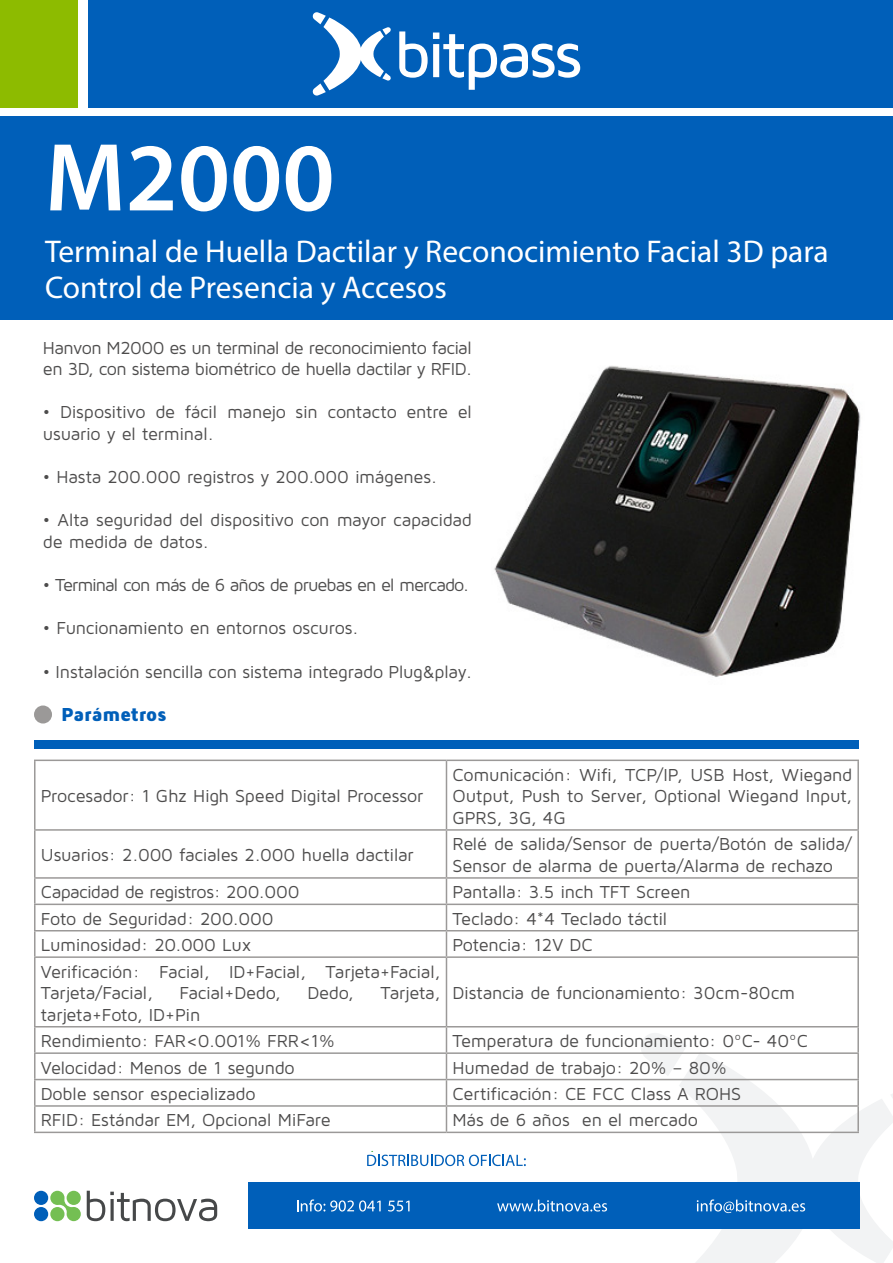
<style>
.page{position:relative;width:893px;height:1263px;background:#fff}
.page>*{position:absolute;margin:0;border:0;box-sizing:border-box;transform-origin:0 0}
.t1{font:600 97.5px "Myriad Pro";color:#fff}
.t2{font:31.5px/36px "Myriad Pro";color:#fff}
.t3{font:900 19.5px "Maven Pro";letter-spacing:-.01em;color:#005fb9}
.t4{font:18px/21.6px "Maven Pro";letter-spacing:-.015em;color:#4d4c4c}
.t5{font:18px/21.6px "Maven Pro";letter-spacing:-.035em;color:#4d4c4c}
.t6{font:18px "Maven Pro";letter-spacing:-.055em;color:#4d4c4c}
</style>
<div class="page">
<img style="left:494px;top:366px;width:367px;height:311px">
<div style="left:0;top:0;width:78px;height:108px;background:#8dbb00"></div>
<div style="left:89px;top:0;width:804px;height:108px;background:#005fb9"></div>
<svg style="left:399px;top:31px;width:181px;height:59px"></svg>
<svg style="left:312px;top:12px;width:79px;height:84px"></svg>
<div style="left:0;top:116px;width:893px;height:204px;background:#005fb9"></div>
<div style="left:248px;top:1182px;width:611px;height:47px;background:#005fb9"></div>
<svg style="left:497px;top:1199px;width:110px;height:12px"></svg>
<svg style="left:637px;top:1033px;width:256px;height:230px"></svg>
<svg style="left:367px;top:1151px;width:159px;height:15px"></svg>
<svg style="left:87px;top:1191px;width:130px;height:30px"></svg>
<div style="left:34px;top:1191px;width:14px;height:14px;background:#005fb9;border-radius:50%"></div>
<div style="left:34px;top:1207px;width:14px;height:14px;background:#005fb9;border-radius:50%"></div>
<svg style="left:50px;top:1191px;width:31px;height:30px"></svg>
<svg style="left:297px;top:1199px;width:84px;height:12px"></svg>
<svg style="left:388px;top:1200px;width:22px;height:11px"></svg>
<div style="left:34px;top:740px;width:825px;height:9px;background:#005fb9"></div>
<div style="left:34px;top:705px;width:18px;height:18px;background:#9b9998;border-radius:50%"></div>
<hr style="left:34px;top:759px;width:412px;height:2px;background:#9b9998">
<hr style="left:34px;top:761px;width:2px;height:68px;background:#9b9998">
<hr style="left:446px;top:759px;width:413px;height:2px;background:#9b9998">
<hr style="left:446px;top:761px;width:1px;height:68px;background:#9b9998">
<hr style="left:857px;top:761px;width:2px;height:68px;background:#9b9998">
<hr style="left:34px;top:829px;width:412px;height:2px;background:#9b9998">
<hr style="left:34px;top:831px;width:2px;height:46px;background:#9b9998">
<hr style="left:446px;top:829px;width:413px;height:2px;background:#9b9998">
<hr style="left:446px;top:831px;width:1px;height:46px;background:#9b9998">
<hr style="left:857px;top:831px;width:2px;height:46px;background:#9b9998">
<hr style="left:34px;top:877px;width:412px;height:2px;background:#9b9998">
<hr style="left:34px;top:879px;width:2px;height:24px;background:#9b9998">
<hr style="left:446px;top:877px;width:413px;height:2px;background:#9b9998">
<hr style="left:857px;top:879px;width:2px;height:24px;background:#9b9998">
<hr style="left:34px;top:903px;width:412px;height:2px;background:#9b9998">
<hr style="left:34px;top:905px;width:2px;height:25px;background:#9b9998">
<hr style="left:446px;top:903px;width:413px;height:2px;background:#9b9998">
<hr style="left:857px;top:905px;width:2px;height:25px;background:#9b9998">
<hr style="left:34px;top:930px;width:412px;height:1px;background:#9b9998">
<hr style="left:34px;top:931px;width:2px;height:25px;background:#9b9998">
<hr style="left:446px;top:930px;width:413px;height:1px;background:#9b9998">
<svg style="left:446px;top:879px;width:1px;height:77px"></svg>
<hr style="left:857px;top:931px;width:2px;height:25px;background:#9b9998">
<hr style="left:34px;top:956px;width:412px;height:2px;background:#9b9998">
<hr style="left:34px;top:958px;width:2px;height:68px;background:#9b9998">
<hr style="left:446px;top:956px;width:413px;height:2px;background:#9b9998">
<hr style="left:446px;top:958px;width:1px;height:68px;background:#9b9998">
<hr style="left:857px;top:958px;width:2px;height:68px;background:#9b9998">
<hr style="left:34px;top:1026px;width:412px;height:1px;background:#9b9998">
<hr style="left:34px;top:1027px;width:2px;height:25px;background:#9b9998">
<hr style="left:446px;top:1026px;width:413px;height:1px;background:#9b9998">
<hr style="left:857px;top:1027px;width:2px;height:25px;background:#9b9998">
<hr style="left:34px;top:1052px;width:412px;height:2px;background:#9b9998">
<hr style="left:34px;top:1054px;width:2px;height:25px;background:#9b9998">
<hr style="left:446px;top:1052px;width:413px;height:2px;background:#9b9998">
<hr style="left:857px;top:1054px;width:2px;height:25px;background:#9b9998">
<hr style="left:34px;top:1079px;width:412px;height:1px;background:#9b9998">
<hr style="left:34px;top:1080px;width:2px;height:25px;background:#9b9998">
<hr style="left:446px;top:1079px;width:413px;height:1px;background:#9b9998">
<hr style="left:857px;top:1080px;width:2px;height:25px;background:#9b9998">
<hr style="left:34px;top:1105px;width:412px;height:2px;background:#9b9998">
<hr style="left:34px;top:1107px;width:2px;height:24px;background:#9b9998">
<hr style="left:446px;top:1105px;width:413px;height:2px;background:#9b9998">
<svg style="left:446px;top:1027px;width:1px;height:104px"></svg>
<hr style="left:857px;top:1107px;width:2px;height:24px;background:#9b9998">
<hr style="left:34px;top:1131px;width:412px;height:2px;background:#9b9998">
<hr style="left:446px;top:1131px;width:413px;height:2px;background:#9b9998">
<h1 class="t1" style="left:45px;top:116px;width:291px">M2000</h1>
<h2 class="t2" style="left:45px;top:233px;width:785px">Terminal de Huella Dactilar y Reconocimiento Facial 3D para<br>Control de Presencia y Accesos</h2>
<p class="t5" style="left:43px;top:336px;width:430px">Hanvon M2000 es un terminal de reconocimiento facial en 3D, con sistema biométrico de huella dactilar y RFID.</p>
<p class="t4" style="left:43px;top:401px;width:431px">• Dispositivo de fácil manejo sin contacto entre el usuario y el terminal.</p>
<p class="t4" style="left:43px;top:466px;width:395px">• Hasta 200.000 registros y 200.000 imágenes.</p>
<p class="t4" style="left:43px;top:509px;width:431px">• Alta seguridad del dispositivo con mayor capacidad de medida de datos.</p>
<p class="t6" style="left:43px;top:574px;width:427px">• Terminal con más de 6 años de pruebas en el mercado.</p>
<p class="t4" style="left:43px;top:617px;width:317px">• Funcionamiento en entornos oscuros.</p>
<p class="t4" style="left:43px;top:660px;width:431px">• Instalación sencilla con sistema integrado Plug&amp;play.</p>
<p class="t3" style="left:61px;top:702px;width:107px">Parámetros</p>
<p class="t4" style="left:41px;top:785px;width:384px">Procesador: 1 Ghz High Speed Digital Processor</p>
<p class="t4" style="left:452px;top:763px;width:401px;text-align:justify">Comunicación: Wifi, TCP/IP, USB Host, Wiegand Output, Push to Server, Optional Wiegand Input, GPRS, 3G, 4G</p>
<p class="t4" style="left:41px;top:843px;width:374px">Usuarios: 2.000 faciales 2.000 huella dactilar</p>
<p class="t4" style="left:452px;top:833px;width:401px">Relé de salida/Sensor de puerta/Botón de salida/<br>Sensor de alarma de puerta/Alarma de rechazo</p>
<p class="t4" style="left:41px;top:881px;width:260px">Capacidad de registros: 200.000</p>
<p class="t4" style="left:452px;top:881px;width:240px">Pantalla: 3.5 inch TFT Screen</p>
<p class="t4" style="left:41px;top:907px;width:234px">Foto de Seguridad: 200.000</p>
<p class="t4" style="left:452px;top:907px;width:216px">Teclado: 4*4 Teclado táctil</p>
<p class="t4" style="left:41px;top:933px;width:212px">Luminosidad: 20.000 Lux</p>
<p class="t4" style="left:452px;top:933px;width:142px">Potencia: 12V DC</p>
<p class="t4" style="left:41px;top:960px;width:401px">Verificación: Facial, ID+Facial, Tarjeta+Facial,<br>Tarjeta/Facial,</p>
<p class="t4" style="left:452px;top:981px;width:344px">Distancia de funcionamiento: 30cm-80cm</p>
<p class="t4" style="left:180px;top:981px;width:103px">Facial+Dedo,</p>
<p class="t4" style="left:307px;top:981px;width:48px">Dedo,</p>
<p class="t4" style="left:380px;top:981px;width:62px">Tarjeta,</p>
<p class="t4" style="left:41px;top:1003px;width:161px">tarjeta+Foto, ID+Pin</p>
<p class="t4" style="left:41px;top:1029px;width:295px">Rendimiento: FAR&lt;0.001% FRR&lt;1%</p>
<p class="t4" style="left:452px;top:1029px;width:357px">Temperatura de funcionamiento: 0ºC- 40ºC</p>
<p class="t4" style="left:41px;top:1056px;width:255px">Velocidad: Menos de 1 segundo</p>
<p class="t4" style="left:452px;top:1056px;width:276px">Humedad de trabajo: 20% – 80%</p>
<p class="t4" style="left:41px;top:1082px;width:216px">Doble sensor especializado</p>
<p class="t4" style="left:452px;top:1082px;width:290px">Certificación: CE FCC Class A ROHS</p>
<p class="t4" style="left:41px;top:1109px;width:291px">RFID: Estándar EM, Opcional MiFare</p>
<p class="t4" style="left:452px;top:1109px;width:247px">Más de 6 años en el mercado</p>
</div>
